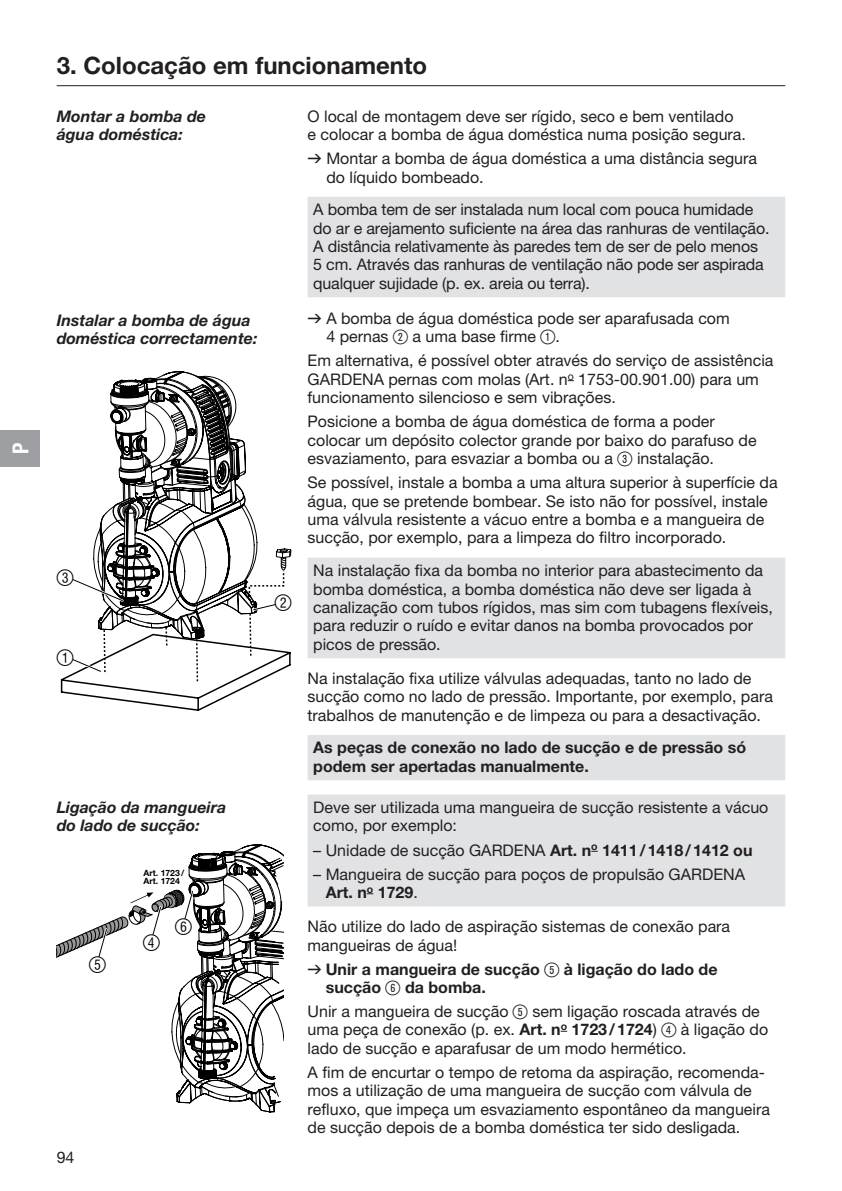
<style>
.page{position:relative;width:842px;height:1191px;background:#fff}
.page>*{position:absolute;margin:0;border:0;box-sizing:border-box;transform-origin:0 0}
.t1{font:700 24px "GARDENA Pro";color:#231f20}
.t2{font:22px "Ziffern";color:#000}
.t3{font:22px "GARDENA Pro Bo Cond";color:#fff}
.t4{font:16px/18.4px "GARDENA Pro";color:#231f20}
.t5{font:700 16px/18.4px "GARDENA Pro";color:#231f20}
.t6{font:italic 700 16px/18.4px "GARDENA Pro";color:#231f20}
.t7{font:700 8.6px/8.4px "GARDENA Pro";color:#000}
.s1{font-family:"Formdruck"}
.s2{font-family:"Ziffernim Kreisund Quadrat BQ";font-size:20px}
.s3{font-weight:700}
.s4{font-family:"Formdruck";font-weight:400}
.s5{font-family:"Ziffernim Kreisund Quadrat BQ";font-weight:400;font-size:20px}
</style>
<div class="page">
<hr style="left:57px;top:85px;width:728px;height:1px;background:#231f20">
<svg style="left:308px;top:197px;width:477px;height:709px;fill:#e1e2e4"></svg>
<svg style="left:60px;top:371px;width:232px;height:340px"></svg>
<svg style="left:57px;top:844px;width:226px;height:268px"></svg>
<div style="left:0;top:430px;width:40px;height:37px;background:#9d9fa2"></div>
<h2 class="t3" style="left:7px;top:454px;width:13px;rotate:-90deg">P</h2>
<h1 class="t1" style="left:57px;top:50px;width:372px">3. Colocação em funcionamento</h1>
<p class="t6" style="left:57px;top:106px;width:151px">Montar a bomba de água doméstica:</p>
<p class="t4" style="left:308px;top:106px;width:440px">O local de montagem deve ser rígido, seco e bem ventilado e colocar a bomba de água doméstica numa posição segura.</p>
<p class="t4" style="left:326px;top:149px;width:432px;text-indent:-19px"><span class="s1">v</span> Montar a bomba de água doméstica a uma distância segura do líquido bombeado.</p>
<p class="t4" style="left:313px;top:200px;width:458px">A bomba tem de ser instalada num local com pouca humidade do ar e arejamento suficiente na área das ranhuras de ventilação.<br>A distância relativamente às paredes tem de ser de pelo menos 5 cm. Através das ranhuras de ventilação não pode ser aspirada qualquer sujidade (p. ex. areia ou terra).</p>
<p class="t6" style="left:57px;top:310px;width:202px">Instalar a bomba de água doméstica correctamente:</p>
<p class="t4" style="left:326px;top:309px;width:405px;text-indent:-19px"><span class="s1">v</span> A bomba de água doméstica pode ser aparafusada com<br>4 pernas <span class="s2">2</span> a uma base firme <span class="s2">1</span>.</p>
<p class="t4" style="left:308px;top:351px;width:467px">Em alternativa, é possível obter através do serviço de assistência<br>GARDENA pernas com molas (Art. n<sup>o</sup> 1753-00.901.00) para um funcionamento silencioso e sem vibrações.</p>
<p class="t4" style="left:308px;top:412px;width:450px">Posicione a bomba de água doméstica de forma a poder colocar um depósito colector grande por baixo do parafuso de esvaziamento, para esvaziar a bomba ou a <span class="s2">3</span> instalação.</p>
<p class="t4" style="left:308px;top:473px;width:472px">Se possível, instale a bomba a uma altura superior à superfície da água, que se pretende bombear. Se isto não for possível, instale uma válvula resistente a vácuo entre a bomba e a mangueira de sucção, por exemplo, para a limpeza do filtro incorporado.</p>
<p class="t4" style="left:313px;top:561px;width:461px">Na instalação fixa da bomba no interior para abastecimento da bomba doméstica, a bomba doméstica não deve ser ligada à canalização com tubos rígidos, mas sim com tubagens flexíveis, para reduzir o ruído e evitar danos na bomba provocados por picos de pressão.</p>
<p class="t4" style="left:308px;top:669px;width:467px">Na instalação fixa utilize válvulas adequadas, tanto no lado de sucção como no lado de pressão. Importante, por exemplo, para trabalhos de manutenção e de limpeza ou para a desactivação.</p>
<p class="t5" style="left:313px;top:738px;width:434px">As peças de conexão no lado de sucção e de pressão só podem ser apertadas manualmente.</p>
<h2 class="t2" style="left:57px;top:565px;width:19px">3</h2>
<h2 class="t2" style="left:275px;top:590px;width:19px">2</h2>
<h2 class="t2" style="left:57px;top:645px;width:19px">1</h2>
<p class="t6" style="left:57px;top:797px;width:171px">Ligação da mangueira do lado de sucção:</p>
<p class="t7" style="left:144px;top:868px;width:42px">Art. 1723 /<br>Art. 1724</p>
<h2 class="t2" style="left:89px;top:952px;width:19px">5</h2>
<h2 class="t2" style="left:143px;top:930px;width:19px">4</h2>
<h2 class="t2" style="left:175px;top:914px;width:19px">6</h2>
<p class="t4" style="left:57px;top:1147px;width:19px">94</p>
<p class="t4" style="left:313px;top:798px;width:457px">Deve ser utilizada uma mangueira de sucção resistente a vácuo como, por exemplo:</p>
<p class="t4" style="left:313px;top:840px;width:441px">– Unidade de sucção GARDENA <span class="s3">Art. n</span><sup>o</sup> <span class="s3">1411/1418/1412 ou</span></p>
<p class="t4" style="left:326px;top:864px;width:421px;text-indent:-12px">– Mangueira de sucção para poços de propulsão GARDENA<br><span class="s3">Art. n</span><sup>o</sup> <span class="s3">1729</span>.</p>
<p class="t4" style="left:308px;top:917px;width:424px">Não utilize do lado de aspiração sistemas de conexão para mangueiras de água!</p>
<p class="t5" style="left:326px;top:959px;width:393px;text-indent:-18px"><span class="s4">v</span> Unir a mangueira de sucção <span class="s5">5</span> à ligação do lado de sucção <span class="s5">6</span> da bomba.</p>
<p class="t4" style="left:308px;top:1002px;width:462px">Unir a mangueira de sucção <span class="s2">5</span> sem ligação roscada através de uma peça de conexão (p. ex. <span class="s3">Art. n</span><sup>o</sup> <span class="s3">1723/1724</span>) <span class="s2">4</span> à ligação do lado de sucção e aparafusar de um modo hermético.</p>
<p class="t4" style="left:308px;top:1062px;width:464px">A fim de encurtar o tempo de retoma da aspiração, recomenda&shy;mos a utilização de uma mangueira de sucção com válvula de refluxo, que impeça um esvaziamento espontâneo da mangueira de sucção depois de a bomba doméstica ter sido desligada.</p>
</div>
